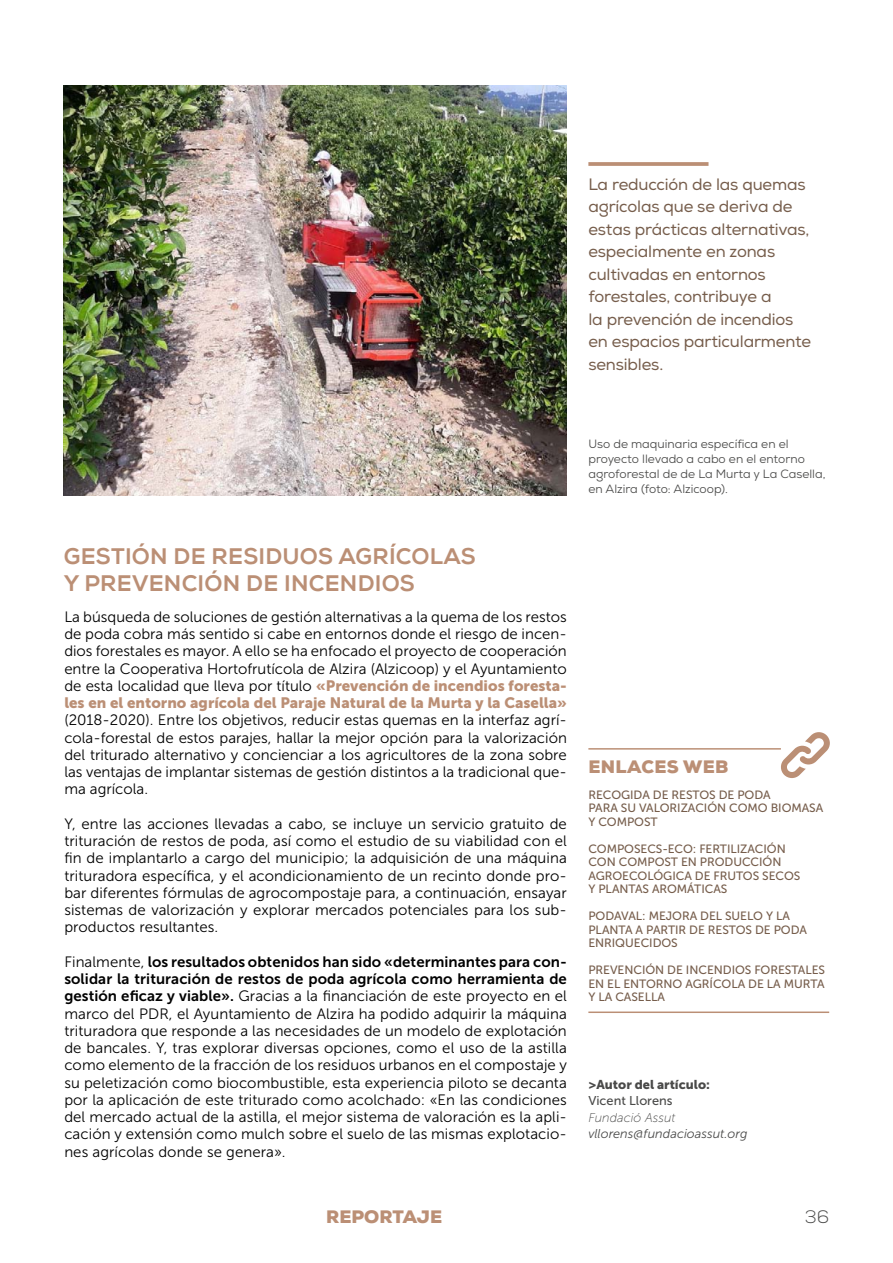
<style>
.page{position:relative;width:893px;height:1263px;background:#fff}
.page>*{position:absolute;margin:0;border:0;box-sizing:border-box;transform-origin:0 0}
.t1{font:800 22.5px/27px "Nexa";letter-spacing:.01em;color:#bb8f75}
.t2{font:900 18px "Nexa";letter-spacing:.02em;color:#bb8f75}
.t3{font:900 18px "Nexa";color:#bb8f75}
.t4{font:300 18px "Nexa";color:#4a4a49}
.t5{font:16.5px/22.5px "Nexa";letter-spacing:-.01em;color:#765d4b}
.t6{font:15px/17.2px "Museo Sans 300";color:#000;text-align:justify}
.t7{font:15px/17.2px "Museo Sans 700";letter-spacing:.005em;color:#000}
.t8{font:15px "Museo Sans 900";color:#bb8f75}
.t9{font:italic 12.75px "Museo Sans 300";color:#4a4a49}
.t10{font:12.75px "Museo Sans 900";color:#4a4a49}
.t11{font:12.75px "Museo Sans 500";color:#4a4a49}
.t12{font:italic 12.75px "Museo Sans 100";color:#4a4a49}
.t13{font:12px/13.5px "Museo Sans 500";letter-spacing:-.005em;color:#765d4b}
.t14{font:12px/15px "Nexa";color:#4a4a49}
.s1{font-family:"Museo Sans 900";color:#bb8f75}
.s2{font-family:"Museo Sans 300"}
.s3{font-family:"Museo Sans 700"}
</style>
<div class="page">
<img style="left:64px;top:85px;width:503px;height:410px">
<svg style="left:588px;top:162px;width:120px;height:4px"></svg>
<hr style="left:588px;top:748px;width:193px;height:2px;background:#bb8f75">
<hr style="left:588px;top:1011px;width:241px;height:2px;background:#bb8f75">
<svg style="left:780px;top:732px;width:50px;height:46px"></svg>
<p class="t5" style="left:588px;top:173px;width:224px">La reducción de las quemas agrícolas que se deriva de estas prácticas alternativas, especialmente en zonas cultivadas en entornos forestales, contribuye a<br>la prevención de incendios en espacios particularmente sensibles.</p>
<h1 class="t1" style="left:64px;top:543px;width:413px">GESTIÓN DE RESIDUOS AGRÍCOLAS<br>Y PREVENCIÓN DE INCENDIOS</h1>
<p class="t6" style="left:64px;top:608px;width:504px">La búsqueda de soluciones de gestión alternativas a la quema de los restos de poda cobra más sentido si cabe en entornos donde el riesgo de incen&shy;dios forestales es mayor. A ello se ha enfocado el proyecto de cooperación entre la Cooperativa Hortofrutícola de Alzira (Alzicoop) y el Ayuntamiento de esta localidad que lleva por título <span class="s1">«Prevención de incendios foresta-</span></p>
<p class="t8" style="left:64px;top:694px;width:504px">les en el entorno agrícola del Paraje Natural de la Murta y la Casella»</p>
<p class="t6" style="left:64px;top:712px;width:504px">(2018-2020). Entre los objetivos, reducir estas quemas en la interfaz agrí&shy;cola-forestal de estos parajes, hallar la mejor opción para la valorización del triturado alternativo y concienciar a los agricultores de la zona sobre las ventajas de implantar sistemas de gestión distintos a la tradicional que&shy;ma agrícola.</p>
<p class="t6" style="left:64px;top:815px;width:504px">Y, entre las acciones llevadas a cabo, se incluye un servicio gratuito de trituración de restos de poda, así como el estudio de su viabilidad con el fin de implantarlo a cargo del municipio; la adquisición de una máquina trituradora específica, y el acondicionamiento de un recinto donde pro&shy;bar diferentes fórmulas de agrocompostaje para, a continuación, ensayar sistemas de valorización y explorar mercados potenciales para los sub&shy;productos resultantes.</p>
<p class="t7" style="left:64px;top:953px;width:504px"><span class="s2">Finalmente,</span> los resultados obtenidos han sido «determinantes para con&shy;solidar la trituración de restos de poda agrícola como herramienta de</p>
<p class="t6" style="left:64px;top:988px;width:504px"><span class="s3">gestión eficaz y viable».</span> Gracias a la financiación de este proyecto en el marco del PDR, el Ayuntamiento de Alzira ha podido adquirir la máquina trituradora que responde a las necesidades de un modelo de explotación de bancales. Y, tras explorar diversas opciones, como el uso de la astilla como elemento de la fracción de los residuos urbanos en el compostaje y su peletización como biocombustible, esta experiencia piloto se decanta por la aplicación de este triturado como acolchado: «En las condiciones del mercado actual de la astilla, el mejor sistema de valoración es la apli&shy;cación y extensión como mulch sobre el suelo de las mismas explotacio&shy;nes agrícolas donde se genera».</p>
<p class="t3" style="left:326px;top:1205px;width:118px">REPORTAJE</p>
<p class="t14" style="left:588px;top:437px;width:239px">Uso de maquinaria específica en el proyecto llevado a cabo en el entorno agroforestal de de La Murta y La Casella, en Alzira (foto: Alzicoop).</p>
<p class="t2" style="left:588px;top:755px;width:142px">ENLACES WEB</p>
<p class="t13" style="left:588px;top:788px;width:236px">RECOGIDA DE RESTOS DE PODA<br>PARA SU VALORIZACIÓN COMO BIOMASA<br>Y COMPOST</p>
<p class="t13" style="left:588px;top:842px;width:214px">COMPOSECS-ECO: FERTILIZACIÓN<br>CON COMPOST EN PRODUCCIÓN<br>AGROECOLÓGICA DE FRUTOS SECOS<br>Y PLANTAS AROMÁTICAS</p>
<p class="t13" style="left:588px;top:909px;width:220px">PODAVAL: MEJORA DEL SUELO Y LA<br>PLANTA A PARTIR DE RESTOS DE PODA<br>ENRIQUECIDOS</p>
<p class="t13" style="left:588px;top:963px;width:238px;text-align:justify">PREVENCIÓN DE INCENDIOS FORESTALES EN EL ENTORNO AGRÍCOLA DE LA MURTA Y LA CASELLA</p>
<p class="t10" style="left:588px;top:1077px;width:123px">&gt;Autor del artículo:</p>
<p class="t11" style="left:588px;top:1094px;width:86px">Vicent Llorens</p>
<p class="t12" style="left:588px;top:1110px;width:89px">Fundació Assut</p>
<p class="t9" style="left:588px;top:1127px;width:161px">vllorens@fundacioassut.org</p>
<p class="t4" style="left:805px;top:1206px;width:26px">36</p>
</div>
